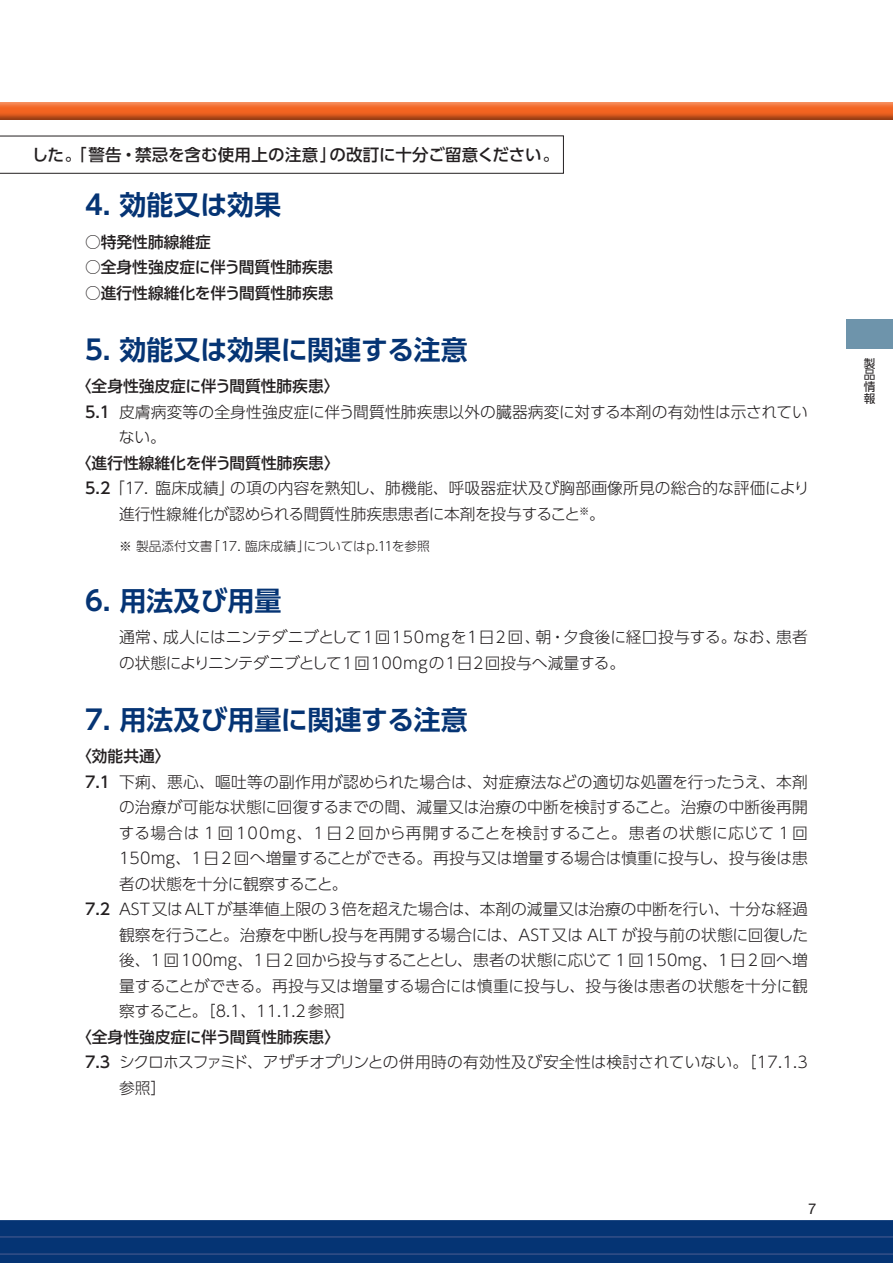
<style>
.page{position:relative;width:893px;height:1263px;background:#fff}
.page>*{position:absolute;margin:0;border:0;box-sizing:border-box;transform-origin:0 0}
.t1{font:700 27px "UD Shin Go Pro De";color:#053474}
.t2{font:500 16.5px "UD Shin Go Pro";letter-spacing:.01em;color:#231f20}
.t3{font:300 15.75px/25.5px "UD Shin Go Pro";color:#231f20}
.t4{font:500 15.75px "UD Shin Go Pro";color:#231f20}
.t5{font:300 15.75px "UD Shin Go Pro";letter-spacing:.045em;color:#231f20}
.t6{font:300 15.75px "UD Shin Go Pro";letter-spacing:-.03em;color:#231f20}
.t7{font:14.85px "Helvetica Neue LT Std";color:#231f20}
.t8{font:300 12.75px "UD Shin Go Pro";color:#231f20}
.t9{font:11.7px/12px "UD Shin Go Pro";color:#231f20;text-align:justify}
.s1{font-weight:500}
</style>
<div class="page">
<div style="left:846px;top:319px;width:47px;height:30px;background:#6e94ab"></div>
<svg style="left:0;top:1220px;width:893px;height:43px;background:#083675"></svg>
<div style="left:0;top:102px;width:893px;height:19px;background:#231f20;opacity:.5"></div>
<svg style="left:0;top:135px;width:564px;height:39px"></svg>
<p class="t2" style="left:0;top:141px;width:561px">　　した。「警告・禁忌を含む使用上の注意」の改訂に十分ご留意ください。</p>
<h1 class="t1" style="left:85px;top:183px;width:198px">4. 効能又は効果</h1>
<p class="t4" style="left:85px;top:229px;width:127px">○特発性肺線維症</p>
<p class="t4" style="left:85px;top:254px;width:250px">○全身性強皮症に伴う間質性肺疾患</p>
<p class="t4" style="left:85px;top:280px;width:250px">○進行性線維化を伴う間質性肺疾患</p>
<h1 class="t1" style="left:85px;top:327px;width:384px">5. 効能又は効果に関連する注意</h1>
<p class="t4" style="left:76px;top:374px;width:265px">〈全身性強皮症に伴う間質性肺疾患〉</p>
<p class="t3" style="left:85px;top:398px;width:724px"><span class="s1">5.1</span> 皮膚病変等の全身性強皮症に伴う間質性肺疾患以外の臓器病変に対する本剤の有効性は示されてい</p>
<p class="t3" style="left:119px;top:424px;width:49px">ない。</p>
<p class="t4" style="left:76px;top:450px;width:265px">〈進行性線維化を伴う間質性肺疾患〉</p>
<p class="t3" style="left:85px;top:475px;width:726px"><span class="s1">5.2</span> 「17. 臨床成績」の項の内容を熟知し、肺機能、呼吸器症状及び胸部画像所見の総合的な評価により</p>
<p class="t3" style="left:119px;top:500px;width:487px">進行性線維化が認められる間質性肺疾患患者に本剤を投与すること<sup>※</sup>。</p>
<p class="t8" style="left:119px;top:536px;width:312px">※ 製品添付文書「17. 臨床成績」についてはp.11を参照</p>
<h1 class="t1" style="left:85px;top:578px;width:198px">6. 用法及び用量</h1>
<p class="t3" style="left:119px;top:624px;width:690px">通常、成人にはニンテダニブとして1回150mgを1日2回、朝・夕食後に経口投与する。なお、患者の状態によりニンテダニブとして1回100mgの1日2回投与へ減量する。</p>
<h1 class="t1" style="left:85px;top:697px;width:384px">7. 用法及び用量に関連する注意</h1>
<p class="t4" style="left:76px;top:743px;width:96px">〈効能共通〉</p>
<p class="t3" style="left:85px;top:768px;width:724px"><span class="s1">7.1</span> 下痢、悪心、嘔吐等の副作用が認められた場合は、対症療法などの適切な処置を行ったうえ、本剤</p>
<p class="t3" style="left:119px;top:794px;width:690px">の治療が可能な状態に回復するまでの間、減量又は治療の中断を検討すること。治療の中断後再開</p>
<p class="t5" style="left:119px;top:820px;width:691px">する場合は 1 回 100mg、1日2 回から再開することを検討すること。患者の状態に応じて 1 回</p>
<p class="t3" style="left:119px;top:845px;width:690px">150mg、1日2回へ増量することができる。再投与又は増量する場合は慎重に投与し、投与後は患</p>
<p class="t6" style="left:119px;top:871px;width:230px">者の状態を十分に観察すること。</p>
<p class="t3" style="left:85px;top:896px;width:724px"><span class="s1">7.2</span> AST又はALTが基準値上限の3倍を超えた場合は、本剤の減量又は治療の中断を行い、十分な経過</p>
<p class="t3" style="left:119px;top:921px;width:691px">観察を行うこと。治療を中断し投与を再開する場合には、AST又は ALT が投与前の状態に回復した</p>
<p class="t3" style="left:119px;top:947px;width:690px">後、1回100mg、1日2回から投与することとし、患者の状態に応じて 1回150mg、1日2回へ増</p>
<p class="t3" style="left:119px;top:972px;width:690px">量することができる。再投与又は増量する場合には慎重に投与し、投与後は患者の状態を十分に観</p>
<p class="t3" style="left:119px;top:998px;width:238px">察すること。［8.1、11.1.2参照］</p>
<p class="t4" style="left:76px;top:1024px;width:266px">〈全身性強皮症に伴う間質性肺疾患〉</p>
<p class="t3" style="left:85px;top:1049px;width:724px"><span class="s1">7.3</span> シクロホスファミド、アザチオプリンとの併用時の有効性及び安全性は検討されていない。［17.1.3</p>
<p class="t3" style="left:119px;top:1074px;width:49px">参照］</p>
<p class="t7" style="left:808px;top:1199px;width:10px">7</p>
<p class="t9" style="left:864px;top:357px;width:13px">製品情報</p>
</div>
